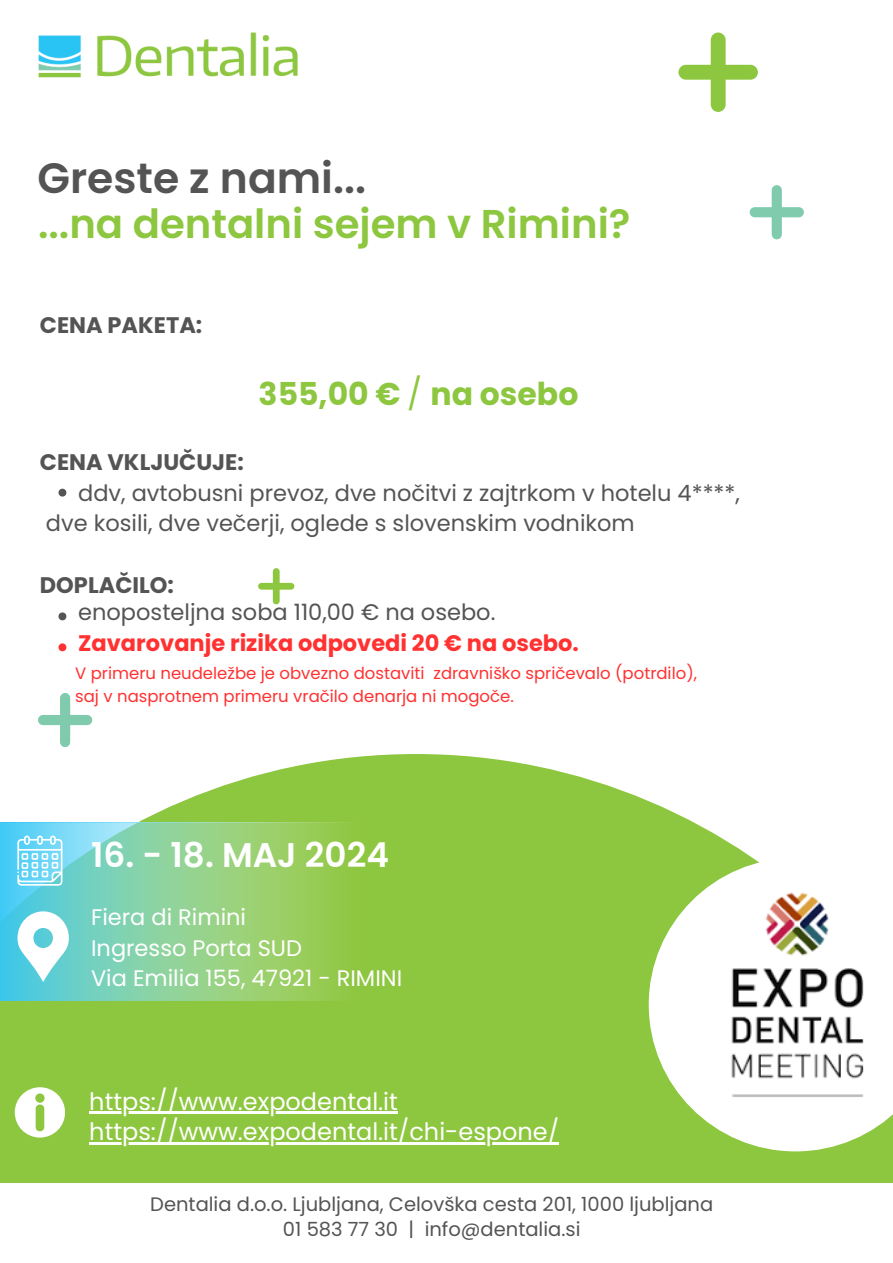
<style>
.page{position:relative;width:893px;height:1263px;background:#fff}
.page>*{position:absolute;margin:0;border:0;box-sizing:border-box;transform-origin:0 0}
.t1{font:600 42.45px "Poppins";color:#545454}
.t2{font:600 40.2px "Poppins";color:#8dc63f}
.t3{font:600 34.2px "Poppins";color:#fff}
.t4{font:700 31.5px "Poppins";color:#8dc63f}
.t5{font:24px "Poppins";color:#fff}
.t6{font:22.5px "Poppins";color:#545454}
.t7{font:700 22.5px/30.9px "Poppins";color:#ff3131}
.t8{font:22.5px "Poppins";color:#fff}
.t9{font:700 22.5px "Poppins";color:#545454}
.t10{font:19.5px "Poppins";color:#545454}
.t11{font:16.5px "Poppins";color:#ff3131}
.s1{font-weight:400}
.s2{font-weight:400;color:#545454}
</style>
<div class="page">
<svg style="left:0;top:754px;width:893px;height:429px;fill:#8dc63f"></svg>
<svg style="left:0;top:822px;width:357px;height:178px;background:#88cf93"></svg>
<img style="left:648px;top:858px;width:245px;height:293px">
<svg style="left:678px;top:33px;width:80px;height:79px"></svg>
<svg style="left:749px;top:185px;width:54px;height:54px"></svg>
<svg style="left:38px;top:693px;width:54px;height:54px"></svg>
<svg style="left:258px;top:568px;width:36px;height:36px"></svg>
<img style="left:38px;top:32px;width:260px;height:46px">
<svg style="left:18px;top:911px;width:51px;height:71px"></svg>
<svg style="left:17px;top:835px;width:45px;height:51px"></svg>
<svg style="left:15px;top:1087px;width:50px;height:50px"></svg>
<svg style="left:58px;top:489px;width:8px;height:8px"></svg>
<svg style="left:58px;top:612px;width:8px;height:8px"></svg>
<svg style="left:58px;top:643px;width:8px;height:8px"></svg>
<hr style="left:89px;top:1111px;width:309px;height:2px;background:#fff">
<hr style="left:89px;top:1142px;width:470px;height:2px;background:#fff">
<p class="t1" style="left:37px;top:148px;width:330px">Greste z nami...</p>
<p class="t2" style="left:38px;top:195px;width:594px">...na dentalni sejem v Rimini?</p>
<p class="t9" style="left:40px;top:310px;width:164px">CENA PAKETA:</p>
<p class="t4" style="left:259px;top:372px;width:321px">355,00 € <span class="s1">/</span> na osebo</p>
<p class="t9" style="left:40px;top:446px;width:205px">CENA VKLJUČUJE:</p>
<p class="t6" style="left:78px;top:477px;width:663px">ddv, avtobusni prevoz, dve nočitvi z zajtrkom v hotelu 4****,</p>
<p class="t6" style="left:46px;top:508px;width:590px">dve kosili, dve večerji, oglede s slovenskim vodnikom</p>
<p class="t9" style="left:40px;top:570px;width:135px">DOPLAČILO:</p>
<p class="t7" style="left:78px;top:597px;width:502px"><span class="s2">enoposteljna soba 110,00 € na osebo.<br></span>Zavarovanje rizika odpovedi 20 € na osebo.</p>
<p class="t11" style="left:75px;top:662px;width:623px">V primeru neudeležbe je obvezno dostaviti zdravniško spričevalo (potrdilo),</p>
<p class="t11" style="left:75px;top:684px;width:440px">saj v nasprotnem primeru vračilo denarja ni mogoče.</p>
<p class="t3" style="left:91px;top:831px;width:299px">16. - 18. MAJ 2024</p>
<p class="t8" style="left:91px;top:902px;width:157px">Fiera di Rimini</p>
<p class="t8" style="left:91px;top:932px;width:212px">Ingresso Porta SUD</p>
<p class="t8" style="left:91px;top:962px;width:313px">Via Emilia 155, 47921 - RIMINI</p>
<p class="t5" style="left:89px;top:1084px;width:310px">https://www.expodental.it</p>
<p class="t5" style="left:89px;top:1115px;width:471px">https://www.expodental.it/chi-espone/</p>
<p class="t10" style="left:150px;top:1190px;width:564px">Dentalia d.o.o. Ljubljana, Celovška cesta 201, 1000 ljubljana</p>
<p class="t10" style="left:283px;top:1215px;width:299px">01 583 77 30 | info@dentalia.si</p>
</div>
